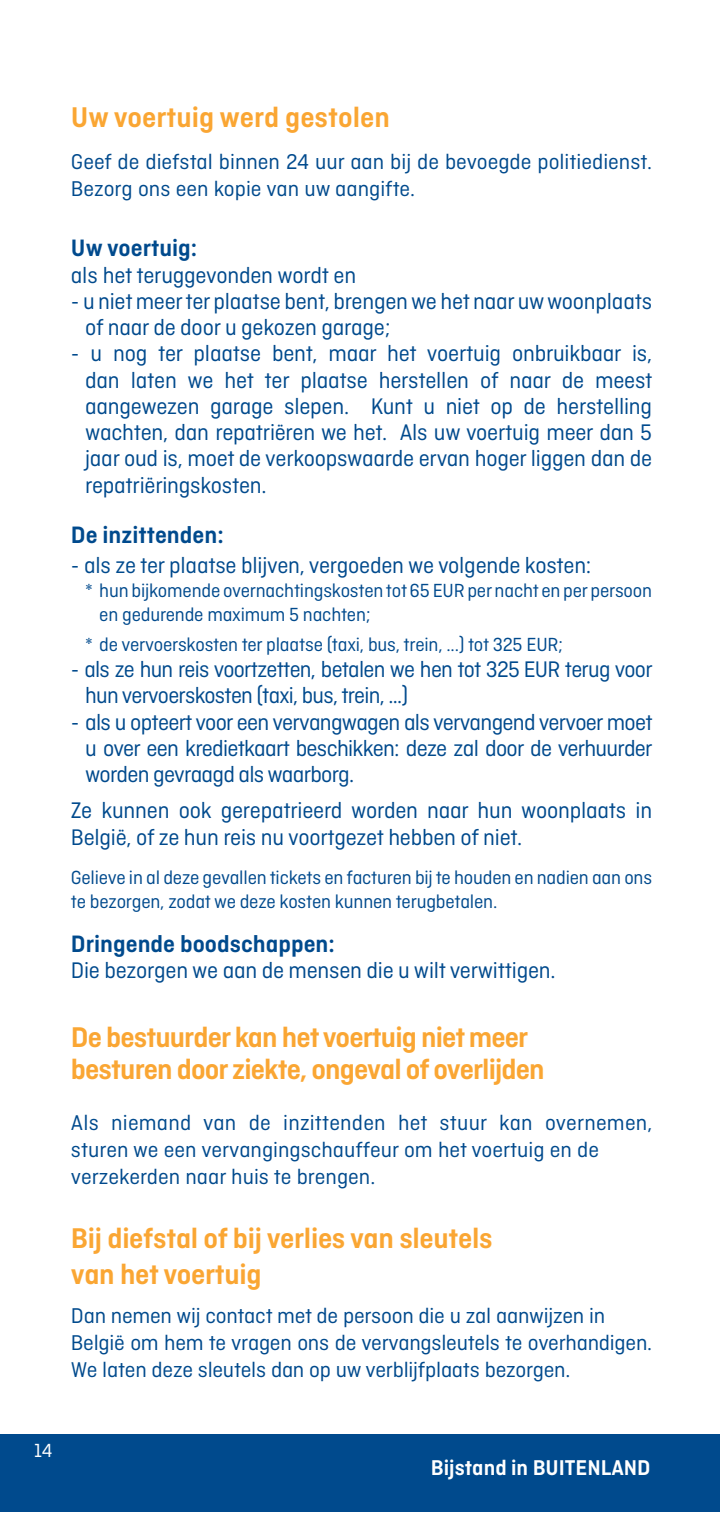
<style>
.page{position:relative;width:720px;height:1523px;background:#fff}
.page>*{position:absolute;margin:0;border:0;box-sizing:border-box;transform-origin:0 0}
.t1{font:600 30px/32.5px "Ciutadella";letter-spacing:-.02em;color:#faa633}
.t2{font:600 30px "Ciutadella";color:#faa633}
.t3{font:600 25px "Ciutadella";color:#004a8d}
.t4{font:23.75px/26.2px "Ciutadella";letter-spacing:-.01em;color:#004a8d}
.t5{font:23.75px/26.2px "Ciutadella";letter-spacing:-.03em;color:#004a8d}
.t6{font:22.5px/27px "Ciutadella";color:#004a8d}
.t7{font:600 22.5px "Ciutadella";color:#fff}
.t8{font:20px/24px "Ciutadella";letter-spacing:-.01em;color:#004a8d}
.t9{font:20px "Ciutadella";color:#fff}
</style>
<div class="page">
<div style="left:0;top:1434px;width:720px;height:78px;background:#004a8d"></div>
<p class="t2" style="left:71px;top:100px;width:320px">Uw voertuig werd gestolen</p>
<p class="t6" style="left:71px;top:148px;width:583px">Geef de diefstal binnen 24 uur aan bij de bevoegde politiedienst.<br>Bezorg ons een kopie van uw aangifte.</p>
<p class="t3" style="left:71px;top:234px;width:128px">Uw voertuig:</p>
<p class="t4" style="left:71px;top:262px;width:287px">als het teruggevonden wordt en</p>
<p class="t4" style="left:85px;top:288px;width:568px;text-indent:-14px">- u niet meer ter plaatse bent, brengen we het naar uw woonplaats of naar de door u gekozen garage;</p>
<p class="t4" style="left:85px;top:340px;width:569px;text-align:justify;text-indent:-14px">- u nog ter plaatse bent, maar het voertuig onbruikbaar is, dan laten we het ter plaatse herstellen of naar de meest aangewezen garage slepen. Kunt u niet op de herstelling wachten, dan repatriëren we het. Als uw voertuig meer dan 5 jaar oud is, moet de verkoopswaarde ervan hoger liggen dan de repatriëringskosten.</p>
<p class="t3" style="left:71px;top:520px;width:154px">De inzittenden:</p>
<p class="t4" style="left:71px;top:552px;width:522px">- als ze ter plaatse blijven, vergoeden we volgende kosten:</p>
<p class="t8" style="left:99px;top:578px;width:554px;text-indent:-14px">* hun bijkomende overnachtingskosten tot 65 EUR per nacht en per persoon en gedurende maximum 5 nachten;</p>
<p class="t8" style="left:85px;top:632px;width:480px">* de vervoerskosten ter plaatse (taxi, bus, trein, ...) tot 325 EUR;</p>
<p class="t5" style="left:85px;top:656px;width:569px;text-indent:-14px">- als ze hun reis voortzetten, betalen we hen tot 325 EUR terug voor hun vervoerskosten (taxi, bus, trein, ...)</p>
<p class="t4" style="left:85px;top:708px;width:569px;text-align:justify;text-indent:-14px">- als u opteert voor een vervangwagen als ver vangend vervoer moet u over een kredietkaart beschikken: deze zal door de verhuurder worden gevraagd als waarborg.</p>
<p class="t4" style="left:71px;top:797px;width:583px">Ze kunnen ook gerepatrieerd worden naar hun woonplaats in<br>België, of ze hun reis nu voortgezet hebben of niet.</p>
<p class="t8" style="left:71px;top:865px;width:583px">Gelieve in al deze gevallen tickets en facturen bij te houden en nadien aan ons te bezorgen, zodat we deze kosten kunnen terugbetalen.</p>
<p class="t3" style="left:71px;top:929px;width:265px">Dringende boodschappen:</p>
<p class="t4" style="left:71px;top:957px;width:486px">Die bezorgen we aan de mensen die u wilt verwittigen.</p>
<p class="t1" style="left:71px;top:1020px;width:475px">De bestuurder kan het voertuig niet meer be sturen door ziekte, ongeval of overlijden</p>
<p class="t6" style="left:71px;top:1109px;width:583px">Als niemand van de inzittenden het stuur kan over nemen, sturen we een vervangingschauffeur om het voertuig en de verzekerden naar huis te brengen.</p>
<p class="t1" style="left:71px;top:1219px;width:423px;line-height:36px">Bij diefstal of bij verlies van sleutels van het voertuig</p>
<p class="t6" style="left:71px;top:1302px;width:583px">Dan nemen wij contact met de persoon die u zal aanwijzen in<br>België om hem te vragen ons de vervangsleutels te overhandigen.<br>We laten deze sleutels dan op uw verblijfplaats bezorgen.</p>
<p class="t9" style="left:34px;top:1439px;width:20px">14</p>
<p class="t7" style="left:431px;top:1454px;width:221px">Bijstand in BUITENLAND</p>
</div>
